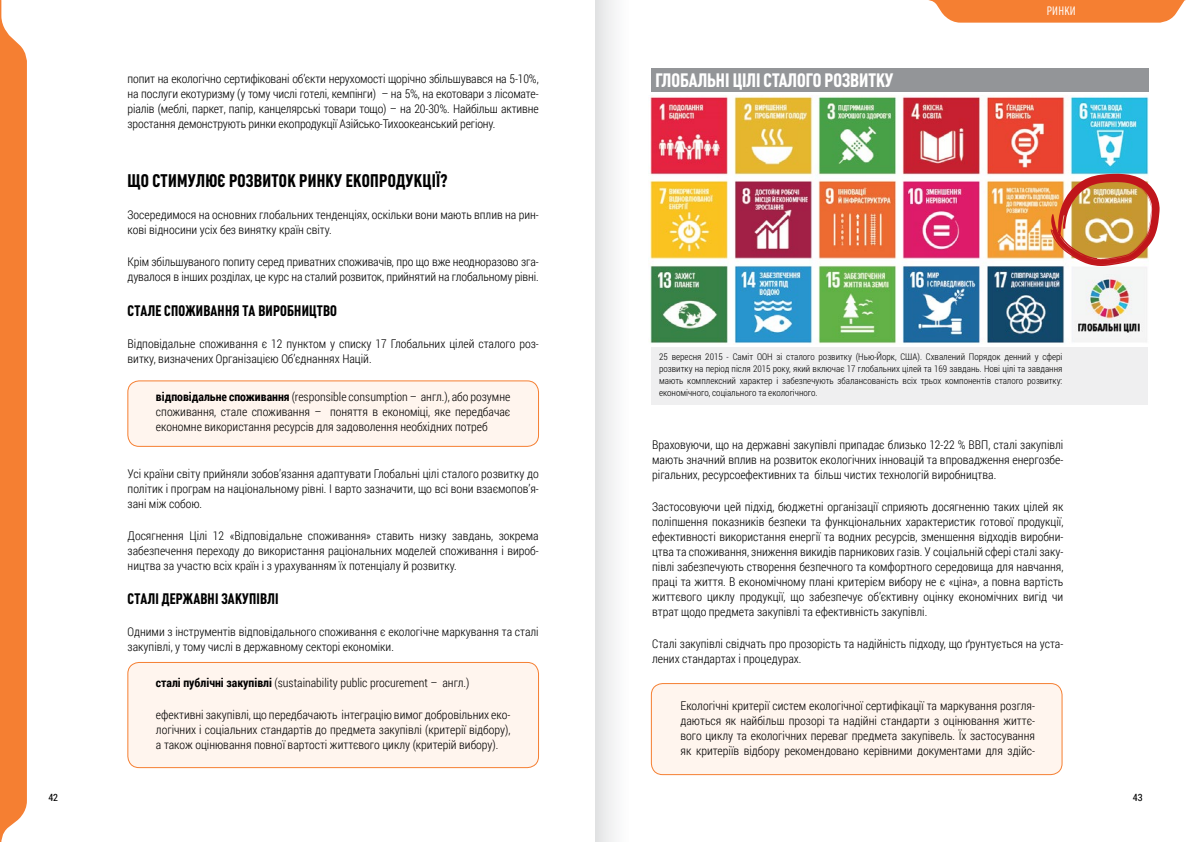
<style>
.page{position:relative;width:1191px;height:842px;background:#fff}
.page>*{position:absolute;margin:0;border:0;box-sizing:border-box;transform-origin:0 0}
.t1{font:700 19.1px "Plumb Condensed";color:#fff}
.t2{font:700 18px "Plumb Condensed";letter-spacing:.015em;color:#000}
.t3{font:700 15px "Plumb Condensed";letter-spacing:.015em;color:#000}
.t4{font:300 12px/15px "Roboto Condensed";color:#000;text-align:justify}
.t5{font:12px "Plumb Condensed";letter-spacing:.02em;color:#fff}
.t6{font:10px "Roboto Condensed";color:#000}
.t7{font:300 9.3px/12.1px "Roboto Condensed";color:#010101;text-align:justify}
.s1{font-weight:700}
</style>
<div class="page">
<svg style="left:928px;top:0;width:258px;height:23px;background:#f68c47"></svg>
<svg style="left:0;top:0;width:27px;height:842px;background:#f58740"></svg>
<div style="left:128px;top:381px;width:410px;height:65px;background:#fff5ee;border-radius:11px"></div>
<div style="left:127px;top:380px;width:412px;height:67px;border:1px solid #f57f32;border-radius:11px"></div>
<div style="left:128px;top:662px;width:410px;height:106px;background:#fff5ee;border-radius:11px"></div>
<div style="left:127px;top:662px;width:412px;height:106px;border:1px solid #f57f32;border-radius:11px"></div>
<div style="left:651px;top:683px;width:411px;height:92px;background:#fff5ee;border-radius:11px"></div>
<div style="left:651px;top:683px;width:411px;height:92px;border:1px solid #f57f32;border-radius:11px"></div>
<div style="left:651px;top:347px;width:496px;height:57px;background:#efeff0"></div>
<div style="left:651px;top:68px;width:497px;height:23px;background:#939598"></div>
<img style="left:650px;top:96px;width:499px;height:248px">
<svg style="left:1050px;top:174px;width:109px;height:92px"></svg>
<p class="t4" style="left:128px;top:72px;width:412px">попит на екологічно сертифіковані об’єкти нерухомості щорічно збільшувався на 5-10%,</p>
<h1 class="t1" style="left:655px;top:69px;width:239px">ГЛОБАЛЬНІ ЦІЛІ СТАЛОГО РОЗВИТКУ</h1>
<p class="t4" style="left:128px;top:87px;width:412px">на послуги екотуризму (у тому числі готелі, кемпінги) – на 5%, на екотовари з лісомате&shy;ріалів (меблі, паркет, папір, канцелярські товари тощо) – на 20-30%. Найбільш активне зростання демонструють ринки екопродукції Азійсько-Тихоокеанський регіону.</p>
<p class="t5" style="left:1046px;top:4px;width:30px">РИНКИ</p>
<h2 class="t2" style="left:128px;top:171px;width:321px">ЩО СТИМУЛЮЄ РОЗВИТОК РИНКУ ЕКОПРОДУКЦІЇ?</h2>
<p class="t4" style="left:128px;top:208px;width:413px">Зосередимося на основних глобальних тенденціях, оскільки вони мають вплив на рин&shy;кові відносини усіх без винятку країн світу.</p>
<p class="t4" style="left:128px;top:255px;width:412px">Крім збільшуваного попиту серед приватних споживачів, про що вже неодноразово зга&shy;дувалося в інших розділах, це курс на сталий розвиток, прийнятий на глобальному рівні.</p>
<p class="t3" style="left:128px;top:302px;width:211px">СТАЛЕ СПОЖИВАННЯ ТА ВИРОБНИЦТВО</p>
<p class="t4" style="left:128px;top:336px;width:413px">Відповідальне споживання є 12 пунктом у списку 17 Глобальних цілей сталого роз&shy;витку, визначених Організацією Об’єднаннях Націй.</p>
<p class="t4" style="left:156px;top:389px;width:356px"><span class="s1">відповідальне споживання</span> (responsible consumption – англ.), або розумне споживання, стале споживання – поняття в економіці, яке передбачає економне використання ресурсів для задоволення необхідних потреб</p>
<p class="t4" style="left:128px;top:466px;width:413px">Усі країни світу прийняли зобов’язання адаптувати Глобальні цілі сталого розвитку до політик і програм на національному рівні. І варто зазначити, що всі вони взаємопов’я&shy;зані між собою.</p>
<p class="t4" style="left:128px;top:528px;width:413px">Досягнення Цілі 12 «Відповідальне споживання» ставить низку завдань, зокрема забезпечення переходу до використання раціональних моделей споживання і вироб&shy;ництва за участю всіх країн і з урахуванням їх потенціалу й розвитку.</p>
<p class="t3" style="left:128px;top:590px;width:152px">СТАЛІ ДЕРЖАВНІ ЗАКУПІВЛІ</p>
<p class="t4" style="left:128px;top:624px;width:413px">Одними з інструментів відповідального споживання є екологічне маркування та сталі закупівлі, у тому числі в державному секторі економіки.</p>
<p class="t4" style="left:156px;top:675px;width:315px"><span class="s1">сталі публічні закупівлі</span> (sustainability public procurement – англ.)</p>
<p class="t4" style="left:156px;top:707px;width:356px">ефективні закупівлі, що передбачають інтеграцію вимог добровільних еко&shy;логічних і соціальних стандартів до предмета закупівлі (критерії відбору), а також оцінювання повної вартості життєвого циклу (критерій вибору).</p>
<p class="t7" style="left:659px;top:351px;width:405px">25 вересня 2015 - Саміт ООН зі сталого розвитку (Нью-Йорк, США). Схвалений Порядок денний у сфері розвитку на період після 2015 року, який включає 17 глобальних цілей та 169 завдань. Нові цілі та завдання мають комплексний характер і забезпечують збалансованість всіх трьох компонентів сталого розвитку: економічного, соціального та екологічного.</p>
<p class="t4" style="left:652px;top:438px;width:413px">Враховуючи, що на державні закупівлі припадає близько 12-22 % ВВП, сталі закупівлі мають значний вплив на розвиток екологічних інновацій та впровадження енергозбе&shy;рігальних, ресурсоефективних та більш чистих технологій виробництва.</p>
<p class="t4" style="left:652px;top:500px;width:413px">Застосовуючи цей підхід, бюджетні організації сприяють досягненню таких цілей як поліпшення показників безпеки та функціональних характеристик готової продукції, ефективності використання енергії та водних ресурсів, зменшення відходів виробни&shy;цтва та споживання, зниження викидів парникових газів. У соціальній сфері сталі заку&shy;півлі забезпечують створення безпечного та комфортного середовища для навчання, праці та життя. В економічному плані критерієм вибору не є «ціна», а повна вартість життєвого циклу продукції, що забезпечує об’єктивну оцінку економічних вигід чи втрат щодо предмета закупівлі та ефективність закупівлі.</p>
<p class="t4" style="left:652px;top:637px;width:413px">Сталі закупівлі свідчать про прозорість та надійність підходу, що ґрунтується на уста&shy;лених стандартах і процедурах.</p>
<p class="t4" style="left:680px;top:699px;width:356px">Екологічні критерії систем екологічної сертифікації та маркування розгля&shy;даються як найбільш прозорі та надійні стандарти з оцінювання життє&shy;вого циклу та екологічних переваг предмета закупівель. Їх застосування як критеріїв відбору рекомендовано керівними документами для здійс-</p>
<p class="t6" style="left:48px;top:791px;width:11px">42</p>
<p class="t6" style="left:1132px;top:792px;width:11px">43</p>
</div>
